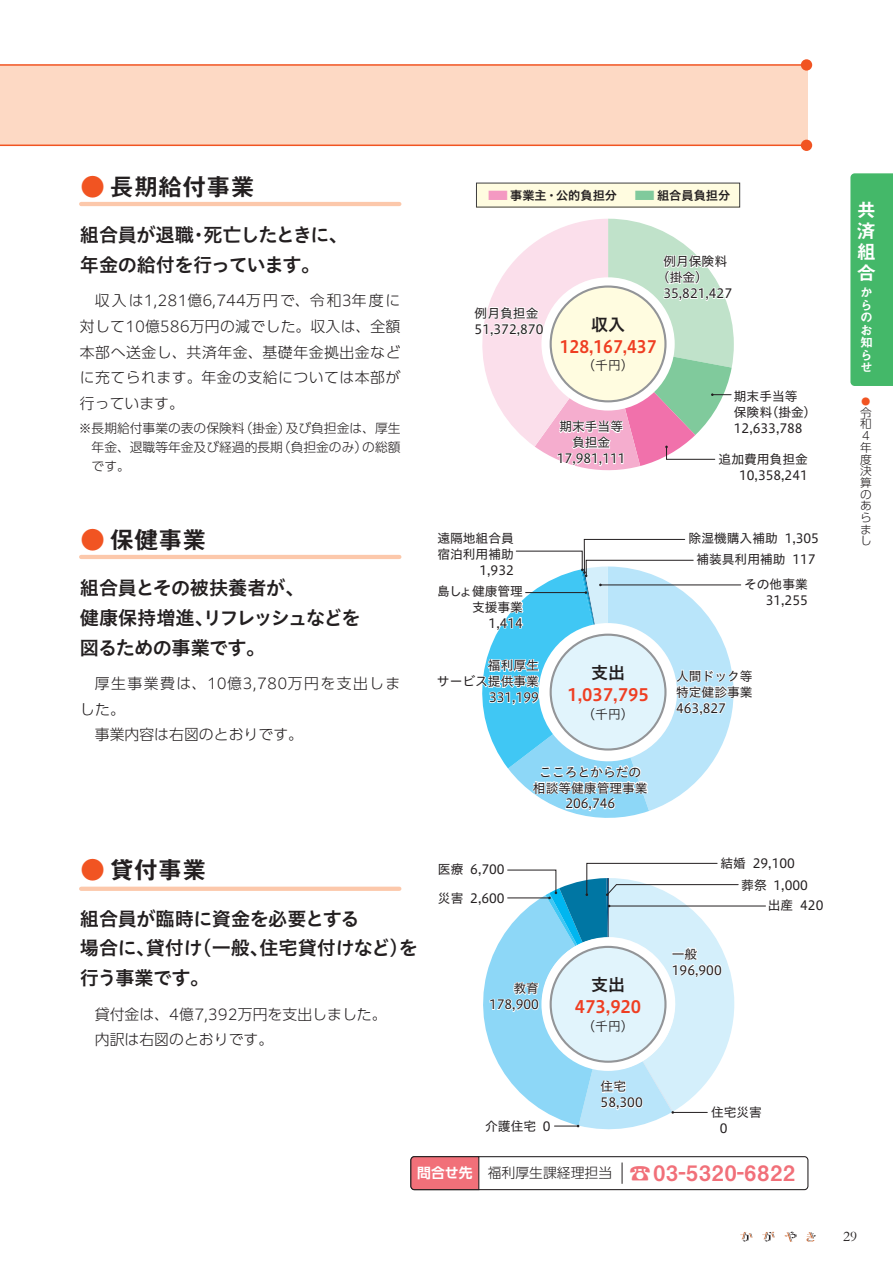
<style>
.page{position:relative;width:893px;height:1263px;background:#fff}
.page>*{position:absolute;margin:0;border:0;box-sizing:border-box;transform-origin:0 0}
.t1{font:24.45px "Midashi Go Pr 6 N MB31";letter-spacing:-.015em;color:#231f20}
.t2{font:21.3px "Midashi Go Pr 6 N MB31";letter-spacing:.05em;color:#f17079}
.t3{font:19.2px/29.7px "Hiragino UD Sans Std N W6";letter-spacing:-.025em;color:#231f20}
.t4{font:19.2px "Midashi Go Pr 6 N MB31";color:#fff}
.t5{font:16.95px "Hiragino UD Sans Std N W6";color:#ef3e22}
.t6{font:16.95px "Hiragino UD Sans Std N W6";color:#ef3e22;scale:.95 1}
.t7{font:16.95px "Hiragino UD Sans Std N W6";color:#231f20}
.t8{font:300 14.85px/25.5px "PUD Shin Go Pr 6 N";letter-spacing:.02em;color:#231f20;text-align:justify}
.t9{font:300 14.85px/25.5px "PUD Shin Go Pr 6 N";color:#231f20}
.t10{font:14.85px "Garamond";color:#231f20}
.t11{font:12.75px/15.9px "Hiragino UD Sans Std N W4";color:#231f20;text-align:right}
.t12{font:300 12.75px/19.2px "PUD Shin Go Pr 6 N";color:#231f20;text-align:justify}
.t13{font:12.75px "Hiragino UD Sans Std N W3";color:#231f20}
.t14{font:12.75px "Midashi Go Pr 6 N MB31";color:#fff}
.t15{font:12.15px "Hiragino UD Sans Std N W6";color:#231f20}
.t16{font:300 11.7px/11.7px "PUD Shin Go Pr 6 N";color:#231f20}
.t17{font:300 9.3px "PUD Shin Go Pr 6 N";color:#f15422}
.s1{color:#f15422}
.s2{color:#f499c2}
.s3{color:#80ca9c}
.s4{font-family:"PUD Shin Go Pr 6 N De";font-weight:700;font-size:13.8px;color:#fff}
.s5{font-family:"PUD Shin Go Pr 6 N";font-weight:300;font-size:13.8px;color:#231f20}
.s6{font-family:"Koz Go Pr 6 N"}
</style>
<div class="page">
<div style="left:0;top:65px;width:808px;height:80px;background:#fdd9c4"></div>
<hr style="left:0;top:145px;width:807px;height:1px;background:#f15422">
<div style="left:801px;top:140px;width:11px;height:11px;background:#f15422;border-radius:50%"></div>
<hr style="left:0;top:64px;width:807px;height:2px;background:#f15422">
<div style="left:801px;top:59px;width:11px;height:12px;background:#f15422;border-radius:50%"></div>
<div style="left:850px;top:173px;width:43px;height:213px;background:#44b869"></div>
<div style="left:476px;top:183px;width:264px;height:24px;background:#fffce0"></div>
<div style="left:410px;top:1156px;width:398px;height:34px;border:1px solid #231f20;border-radius:4px"></div>
<svg style="left:410px;top:1156px;width:70px;height:35px;background:#dd6c74"></svg>
<svg style="left:622px;top:1162px;width:1px;height:22px"></svg>
<hr style="left:81px;top:202px;width:318px;height:4px;background:#fcc8ab">
<hr style="left:81px;top:555px;width:318px;height:4px;background:#fcc8ab">
<hr style="left:81px;top:887px;width:318px;height:4px;background:#fcc8ab">
<svg style="left:482px;top:219px;width:252px;height:252px"></svg>
<svg style="left:482px;top:539px;width:260px;height:279px"></svg>
<hr style="left:609px;top:906px;width:156px;height:1px;background:#231f20">
<svg style="left:483px;top:863px;width:256px;height:267px"></svg>
<svg style="left:784px;top:1231px;width:13px;height:11px"></svg>
<svg style="left:806px;top:1232px;width:10px;height:10px"></svg>
<svg style="left:762px;top:1231px;width:13px;height:10px"></svg>
<svg style="left:740px;top:1232px;width:13px;height:9px"></svg>
<h1 class="t1" style="left:81px;top:167px;width:176px"><span class="s1">●</span> 長期給付事業</h1>
<h3 class="t3" style="left:80px;top:219px;width:270px">組合員が退職・死亡したときに、年金の給付を行っています。</h3>
<p class="t8" style="left:80px;top:288px;width:322px">　収入は1,281億6,744万円で、令和3年度に対して10億586万円の減でした。収入は、全額本部へ送金し、共済年金、基礎年金拠出金などに充てられます。年金の支給については本部が行っています。</p>
<p class="t12" style="left:92px;top:419px;width:310px;text-indent:-13px">※長期給付事業の表の保険料（掛金）及び負担金は、厚生年金、退職等年金及び経過的長期（負担金のみ）の総額です。</p>
<h1 class="t1" style="left:81px;top:520px;width:128px"><span class="s1">●</span> 保健事業</h1>
<h3 class="t3" style="left:80px;top:572px;width:282px">組合員とその被扶養者が、<br>健康保持増進、リフレッシュなどを図るための事業です。</h3>
<p class="t8" style="left:80px;top:671px;width:322px;text-align:left;text-indent:15px">厚生事業費は、10億3,780万円を支出しました。<br>　事業内容は右図のとおりです。</p>
<h1 class="t1" style="left:81px;top:850px;width:127px"><span class="s1">●</span> 貸付事業</h1>
<h3 class="t3" style="left:80px;top:902px;width:339px">組合員が臨時に資金を必要とする<br>場合に、貸付け（一般、住宅貸付けなど）を行う事業です。</h3>
<p class="t9" style="left:80px;top:1002px;width:308px">　貸付金は、4億7,392万円を支出しました。　内訳は右図のとおりです。</p>
<p class="t15" style="left:486px;top:186px;width:246px"><span class="s2">■</span>事業主・公的負担分　 <span class="s3">■</span>組合員負担分</p>
<p class="t11" style="left:475px;top:304px;width:70px;text-align:left">例月負担金<br>51,372,870</p>
<p class="t11" style="left:663px;top:253px;width:65px">例月保険料</p>
<p class="t11" style="left:657px;top:269px;width:53px">（掛金）</p>
<p class="t11" style="left:663px;top:285px;width:70px">35,821,427</p>
<h3 class="t7" style="left:591px;top:311px;width:36px">収入</h3>
<h3 class="t6" style="left:560px;top:334px;width:103px">128,167,437</h3>
<p class="t13" style="left:583px;top:356px;width:53px">（千円）</p>
<p class="t11" style="left:557px;top:418px;width:70px;text-align:center">期末手当等負担金<br>17,981,111</p>
<p class="t11" style="left:734px;top:387px;width:84px;text-align:left">期末手当等<br>保険料（掛金）<br>12,633,788</p>
<p class="t11" style="left:719px;top:451px;width:91px">追加費用負担金<br>10,358,241</p>
<p class="t11" style="left:437px;top:529px;width:78px">遠隔地組合員宿泊利用補助<br>1,932</p>
<p class="t11" style="left:689px;top:527px;width:132px;line-height:21.5px;text-align:center">除湿機購入補助 1,305補装具利用補助 117</p>
<p class="t11" style="left:437px;top:582px;width:87px">島しょ健康管理支援事業<br>1,414</p>
<p class="t11" style="left:744px;top:576px;width:65px">その他事業<br>31,255</p>
<p class="t11" style="left:437px;top:657px;width:104px">福利厚生<br>サービス提供事業<br>331,199</p>
<p class="t11" style="left:676px;top:667px;width:78px;text-align:justify">人間ドック等特定健診事業463,827</p>
<h3 class="t7" style="left:591px;top:659px;width:36px">支出</h3>
<h3 class="t5" style="left:567px;top:682px;width:83px">1,037,795</h3>
<p class="t13" style="left:583px;top:704px;width:53px">（千円）</p>
<p class="t11" style="left:438px;top:861px;width:68px">医療 6,700</p>
<p class="t11" style="left:438px;top:889px;width:68px">災害 2,600</p>
<p class="t11" style="left:533px;top:763px;width:116px;text-align:center">こころとからだの相談等健康管理事業<br>206,746</p>
<p class="t11" style="left:489px;top:980px;width:51px">教育<br>178,900</p>
<h3 class="t7" style="left:591px;top:971px;width:36px">支出</h3>
<h3 class="t5" style="left:575px;top:994px;width:68px">473,920</h3>
<p class="t13" style="left:583px;top:1016px;width:53px">（千円）</p>
<p class="t11" style="left:741px;top:851px;width:68px;line-height:21.9px;text-align:left;text-indent:-21px">結婚 29,100葬祭 1,000</p>
<p class="t11" style="left:672px;top:945px;width:51px;text-align:left">一般<br>196,900</p>
<p class="t11" style="left:768px;top:897px;width:57px">出産 420</p>
<p class="t11" style="left:601px;top:1078px;width:44px;text-align:left">住宅<br>58,300</p>
<p class="t11" style="left:711px;top:1104px;width:53px">住宅災害</p>
<p class="t11" style="left:485px;top:1117px;width:67px">介護住宅 0</p>
<p class="t11" style="left:720px;top:1120px;width:9px">0</p>
<h2 class="t2" style="left:417px;top:1156px;width:380px"><span class="s4">問合せ先</span> <span class="s5">福利厚生課経理担当</span> <span class="s6">☎</span>03-5320-6822</h2>
<h3 class="t4" style="left:857px;top:194px;width:21px">共</h3>
<h3 class="t4" style="left:857px;top:215px;width:21px">済</h3>
<h3 class="t4" style="left:857px;top:236px;width:21px">組</h3>
<h3 class="t4" style="left:857px;top:257px;width:21px">合</h3>
<p class="t14" style="left:860px;top:282px;width:14px">か</p>
<p class="t14" style="left:860px;top:295px;width:14px">ら</p>
<p class="t14" style="left:860px;top:307px;width:14px">の</p>
<p class="t14" style="left:860px;top:319px;width:14px">お</p>
<p class="t14" style="left:860px;top:332px;width:14px">知</p>
<p class="t14" style="left:860px;top:345px;width:14px">ら</p>
<p class="t14" style="left:860px;top:357px;width:14px">せ</p>
<p class="t17" style="left:861px;top:395px;width:10px">●</p>
<p class="t16" style="left:860px;top:407px;width:13px">令和<br>４年度決算のあらまし</p>
<p class="t10" style="left:843px;top:1228px;width:15px">29</p>
</div>
